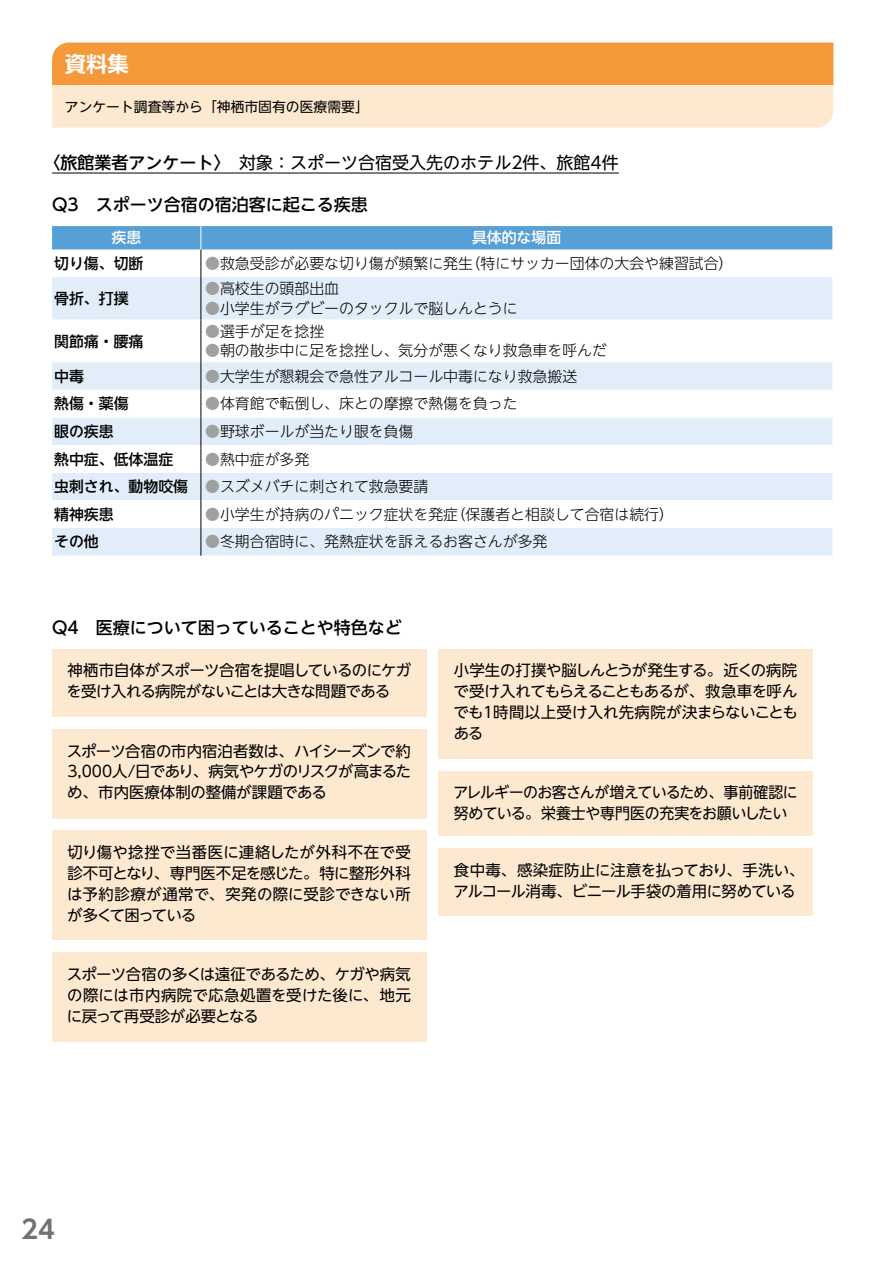
<style>
.page{position:relative;width:893px;height:1263px;background:#fff}
.page>*{position:absolute;margin:0;border:0;box-sizing:border-box;transform-origin:0 0}
.t1{font:700 25.5px "UD Shin Go NT Pr 6 N De";color:#727171}
.t2{font:700 21.3px "UD Shin Go NT Pr 6 N De";color:#fff}
.t3{font:500 16.95px "UD Shin Go NT Pr 6 N";color:#000}
.t4{font:16.95px "UD Shin Go NT Pr 6 N";color:#000}
.t5{font:15.45px/20.9px "UD Shin Go NT Pr 6 N";letter-spacing:-.025em;color:#000;text-align:justify}
.t6{font:300 14.85px/27.6px "UD Shin Go NT Pr 6 N";color:#000}
.t7{font:500 14.85px "UD Shin Go NT Pr 6 N";color:#000}
.t8{font:500 14.85px "UD Shin Go NT Pr 6 N";color:#fff}
.t9{font:13.8px "UD Shin Go NT Pr 6 N";color:#000}
.s1{font-weight:500}
.s2{color:#9fa0a0}
</style>
<div class="page">
<svg style="left:52px;top:43px;width:781px;height:85px"></svg>
<hr style="left:52px;top:173px;width:567px;height:1px;background:#000">
<div style="left:52px;top:277px;width:780px;height:279px;background:#e1edf9"></div>
<svg style="left:52px;top:320px;width:780px;height:208px"></svg>
<hr style="left:201px;top:277px;width:1px;height:43px;background:#000">
<hr style="left:201px;top:320px;width:1px;height:42px;background:#000">
<svg style="left:201px;top:362px;width:1px;height:194px"></svg>
<svg style="left:52px;top:226px;width:780px;height:51px"></svg>
<div style="left:52px;top:649px;width:374px;height:67px;background:#fde8d0"></div>
<div style="left:438px;top:848px;width:375px;height:68px;background:#fde8d0"></div>
<div style="left:52px;top:729px;width:374px;height:89px;background:#fde8d0"></div>
<div style="left:52px;top:953px;width:374px;height:89px;background:#fde8d0"></div>
<div style="left:438px;top:771px;width:375px;height:65px;background:#fde8d0"></div>
<div style="left:52px;top:831px;width:374px;height:109px;background:#fde8d0"></div>
<div style="left:438px;top:649px;width:375px;height:109px;background:#fde8d0"></div>
<h2 class="t2" style="left:65px;top:46px;width:65px">資料集</h2>
<p class="t9" style="left:65px;top:95px;width:306px">アンケート調査等から「神栖市固有の医療需要」</p>
<p class="t4" style="left:44px;top:149px;width:577px"><span class="s1">〈旅館業者アンケート〉</span>　対象：スポーツ合宿受入先のホテル2件、旅館4件</p>
<p class="t3" style="left:52px;top:191px;width:317px">Q3　スポーツ合宿の宿泊客に起こる疾患</p>
<p class="t8" style="left:112px;top:226px;width:31px">疾患</p>
<p class="t8" style="left:472px;top:226px;width:91px">具体的な場面</p>
<p class="t7" style="left:54px;top:251px;width:91px">切り傷、切断</p>
<p class="t6" style="left:205px;top:249px;width:530px"><span class="s2">●</span>救急受診が必要な切り傷が頻繁に発生（特にサッカー団体の大会や練習試合）</p>
<p class="t7" style="left:54px;top:286px;width:76px">骨折、打撲</p>
<p class="t6" style="left:205px;top:274px;width:135px"><span class="s2">●</span>高校生の頭部出血</p>
<p class="t6" style="left:205px;top:294px;width:314px"><span class="s2">●</span>小学生がラグビーのタックルで脳しんとうに</p>
<p class="t7" style="left:54px;top:329px;width:91px">関節痛・腰痛</p>
<p class="t6" style="left:205px;top:317px;width:121px"><span class="s2">●</span>選手が足を捻挫</p>
<p class="t6" style="left:205px;top:336px;width:403px"><span class="s2">●</span>朝の散歩中に足を捻挫し、気分が悪くなり救急車を呼んだ</p>
<p class="t7" style="left:54px;top:364px;width:31px">中毒</p>
<p class="t6" style="left:205px;top:362px;width:374px"><span class="s2">●</span>大学生が懇親会で急性アルコール中毒になり救急搬送</p>
<p class="t7" style="left:54px;top:392px;width:76px">熱傷・薬傷</p>
<p class="t6" style="left:205px;top:389px;width:314px"><span class="s2">●</span>体育館で転倒し、床との摩擦で熱傷を負った</p>
<p class="t7" style="left:54px;top:419px;width:61px">眼の疾患</p>
<p class="t6" style="left:205px;top:417px;width:210px"><span class="s2">●</span>野球ボールが当たり眼を負傷</p>
<p class="t7" style="left:54px;top:447px;width:121px">熱中症、低体温症</p>
<p class="t6" style="left:54px;top:445px;width:376px;text-indent:151px"><span class="s2">●</span>熱中症が多発<br><span class="s1">虫刺され、動物咬傷</span> <span class="s2">●</span>スズメバチに刺されて救急要請<span class="s1">精神疾患</span></p>
<p class="t6" style="left:205px;top:500px;width:470px"><span class="s2">●</span>小学生が持病のパニック症状を発症（保護者と相談して合宿は続行）</p>
<p class="t7" style="left:54px;top:530px;width:46px">その他</p>
<p class="t6" style="left:205px;top:527px;width:344px"><span class="s2">●</span>冬期合宿時に、発熱症状を訴えるお客さんが多発</p>
<p class="t3" style="left:52px;top:614px;width:351px">Q4　医療について困っていることや特色など</p>
<p class="t5" style="left:67px;top:660px;width:346px">神栖市自体がスポーツ合宿を提唱しているのにケガを受け入れる病院がないことは大きな問題である</p>
<p class="t5" style="left:67px;top:740px;width:346px">スポーツ合宿の市内宿泊者数は、ハイシーズンで約3,000人/日であり、病気やケガのリスクが高まるため、市内医療体制の整備が課題である</p>
<p class="t5" style="left:67px;top:842px;width:345px">切り傷や捻挫で当番医に連絡したが外科不在で受診不可となり、専門医不足を感じた。特に整形外科は予約診療が通常で、突発の際に受診できない所が多くて困っている</p>
<p class="t5" style="left:67px;top:964px;width:345px">スポーツ合宿の多くは遠征であるため、ケガや病気の際には市内病院で応急処置を受けた後に、地元に戻って再受診が必要となる</p>
<p class="t5" style="left:453px;top:660px;width:346px">小学生の打撲や脳しんとうが発生する。近くの病院で受け入れてもらえることもあるが、救急車を呼んでも1時間以上受け入れ先病院が決まらないこともある</p>
<p class="t5" style="left:453px;top:782px;width:346px">アレルギーのお客さんが増えているため、事前確認に努めている。栄養士や専門医の充実をお願いしたい</p>
<p class="t5" style="left:453px;top:859px;width:353px">食中毒、感染症防止に注意を払っており、手洗い、アルコール消毒、ビニール手袋の着用に努めている</p>
<h1 class="t1" style="left:21px;top:1208px;width:35px">24</h1>
</div>
